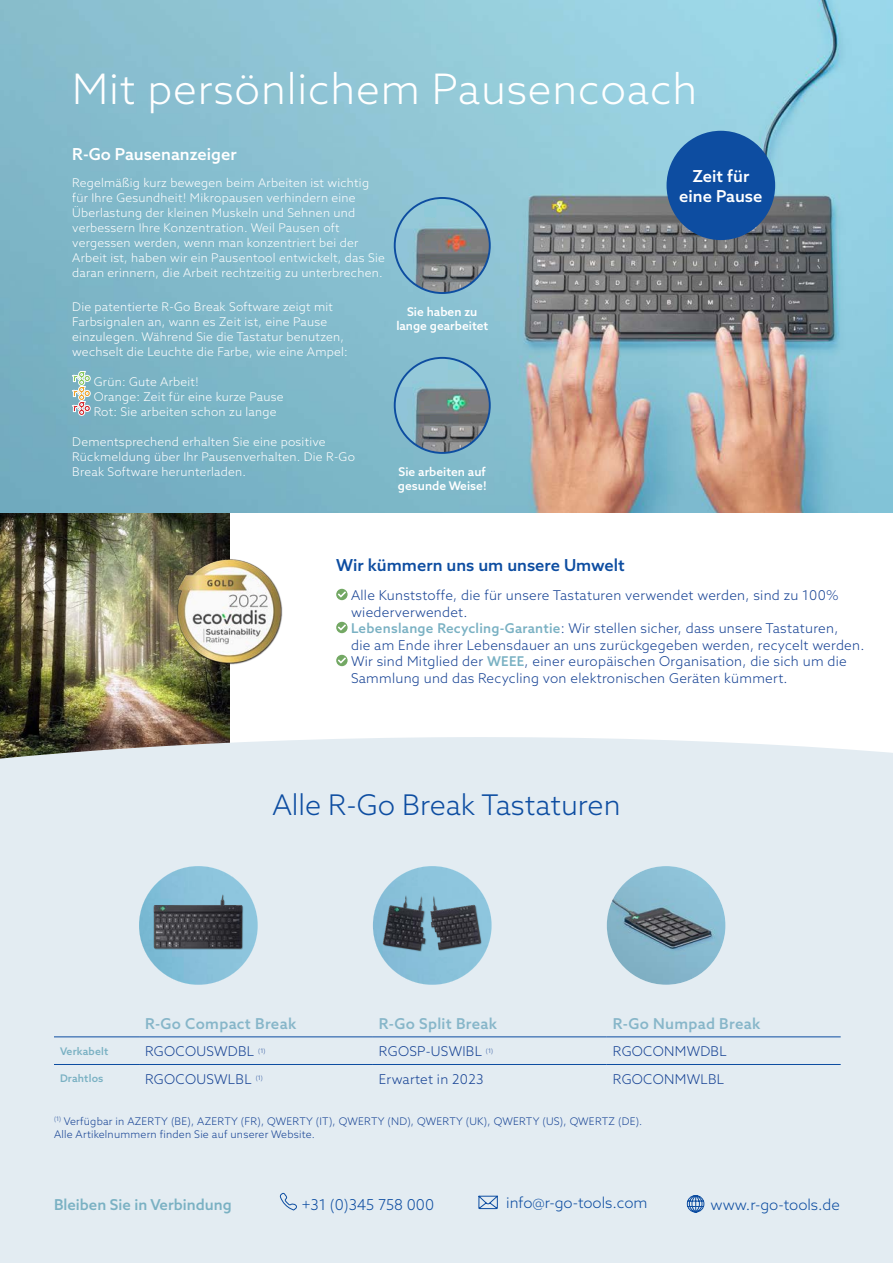
<style>
.page{position:relative;width:893px;height:1263px;background:#fff}
.page>*{position:absolute;margin:0;border:0;box-sizing:border-box;transform-origin:0 0}
.t1{font:300 42px "Azo Sans";letter-spacing:.02em;color:#fff}
.t2{font:300 28.5px "Azo Sans";color:#0d4da1}
.t3{font:500 16.5px/19.8px "Azo Sans";color:#fff;text-align:center}
.t4{font:500 16.5px "Azo Sans";color:#0d4da1}
.t5{font:300 15px "Azo Sans";color:#0d4da1}
.Alineastijl_1{font:500 15px "Azo Sans";letter-spacing:.02em;color:#87b6c9}
.t6{font:500 15px "Azo Sans";color:#7ab1c3}
.Alineastijl_1-2{font:300 13.5px "Azo Sans";letter-spacing:.02em;color:#164294}
.t7{font:300 12px/15px "Azo Sans";letter-spacing:.02em;color:#fff}
.t8{font:500 12px/14.4px "Azo Sans";color:#fff}
.Alineastijl_1-3{font:300 10.5px "Azo Sans";letter-spacing:.02em;color:#164294}
.Alineastijl_1-4{font:500 10.5px "Azo Sans";letter-spacing:.02em;color:#7ab1c3}
.s1{font-weight:500;color:#7ab1c3}
</style>
<div class="page">
<img style="left:0;top:513px;width:230px;height:222px">
<img style="left:176px;top:558px;width:107px;height:107px">
<div style="left:0;top:859px;width:893px;height:404px;background:#e3ecf2"></div>
<svg style="left:0;top:735px;width:893px;height:303px"></svg>
<img style="left:0;top:0;width:893px;height:513px">
<svg style="left:72px;top:371px;width:19px;height:45px"></svg>
<img style="left:395px;top:198px;width:95px;height:95px;border-radius:48px">
<div style="left:394px;top:197px;width:97px;height:97px;border:2px solid #0d4da1;border-radius:50%"></div>
<img style="left:395px;top:358px;width:95px;height:95px;border-radius:48px">
<div style="left:394px;top:357px;width:97px;height:97px;border:2px solid #0d4da1;border-radius:50%"></div>
<div style="left:666px;top:131px;width:109px;height:109px;background:#0d4da1;border-radius:50%"></div>
<svg style="left:336px;top:589px;width:12px;height:11px"></svg>
<svg style="left:338px;top:591px;width:8px;height:6px"></svg>
<svg style="left:336px;top:622px;width:12px;height:11px"></svg>
<svg style="left:338px;top:624px;width:8px;height:6px"></svg>
<svg style="left:336px;top:655px;width:12px;height:11px"></svg>
<svg style="left:338px;top:657px;width:8px;height:6px"></svg>
<hr style="left:54px;top:1036px;width:85px;height:1px;background:#0d4da1">
<hr style="left:139px;top:1036px;width:234px;height:1px;background:#0d4da1">
<hr style="left:373px;top:1036px;width:234px;height:1px;background:#0d4da1">
<hr style="left:54px;top:1064px;width:85px;height:1px;background:#0d4da1">
<hr style="left:139px;top:1064px;width:234px;height:1px;background:#0d4da1">
<hr style="left:373px;top:1064px;width:234px;height:1px;background:#0d4da1">
<hr style="left:607px;top:1036px;width:234px;height:1px;background:#0d4da1">
<hr style="left:607px;top:1064px;width:234px;height:1px;background:#0d4da1">
<img style="left:607px;top:866px;width:118px;height:119px;border-radius:59px">
<img style="left:139px;top:866px;width:119px;height:119px;border-radius:59px">
<img style="left:373px;top:866px;width:119px;height:119px;border-radius:59px">
<img style="left:145px;top:890px;width:106px;height:71px">
<img style="left:379px;top:895px;width:108px;height:60px">
<svg style="left:687px;top:1195px;width:17px;height:18px"></svg>
<svg style="left:478px;top:1195px;width:20px;height:14px"></svg>
<svg style="left:280px;top:1193px;width:17px;height:17px"></svg>
<p class="t1" style="left:72px;top:62px;width:626px">Mit persönlichem Pausencoach</p>
<p class="t3" style="left:72px;top:144px;width:166px">R-Go Pausenanzeiger</p>
<p class="t7" style="left:72px;top:175px;width:314px">Regelmäßig kurz bewegen beim Arbeiten ist wichtig für Ihre Gesundheit! Mikropausen verhindern eine Überlastung der kleinen Muskeln und Sehnen und verbessern Ihre Konzentration. Weil Pausen oft vergessen werden, wenn man konzentriert bei der Arbeit ist, haben wir ein Pausentool entwickelt, das Sie daran erinnern, die Arbeit rechtzeitig zu unterbrechen.</p>
<p class="t7" style="left:72px;top:299px;width:277px">Die patentierte R-Go Break Software zeigt mit Farbsignalen an, wann es Zeit ist, eine Pause einzulegen. Während Sie die Tastatur benutzen, wechselt die Leuchte die Farbe, wie eine Ampel:</p>
<p class="t7" style="left:94px;top:374px;width:107px">Grün: Gute Arbeit!</p>
<p class="t7" style="left:94px;top:389px;width:191px">Orange: Zeit für eine kurze Pause</p>
<p class="t7" style="left:94px;top:404px;width:184px">Rot: Sie arbeiten schon zu lange</p>
<p class="t7" style="left:72px;top:434px;width:284px">Dementsprechend erhalten Sie eine positive<br>Rückmeldung über Ihr Pausenverhalten. Die R-Go<br>Break Software herunterladen.</p>
<p class="t8" style="left:407px;top:304px;width:72px">Sie haben zu</p>
<p class="t8" style="left:396px;top:319px;width:93px">lange gearbeitet</p>
<p class="t8" style="left:398px;top:464px;width:90px">Sie arbeiten auf gesunde Weise!</p>
<p class="t3" style="left:679px;top:166px;width:85px">Zeit für eine Pause</p>
<p class="t4" style="left:336px;top:555px;width:290px">Wir kümmern uns um unsere Umwelt</p>
<p class="Alineastijl_1-2" style="left:351px;top:586px;width:489px">Alle Kunststoffe, die für unsere Tastaturen verwendet werden, sind zu 100%</p>
<p class="Alineastijl_1-2" style="left:351px;top:603px;width:118px">wiederverwendet.</p>
<p class="Alineastijl_1-2" style="left:351px;top:619px;width:489px"><span class="s1">Lebenslange Recycling-Garantie</span>: Wir stellen sicher, dass unsere Tastaturen,</p>
<p class="Alineastijl_1-2" style="left:351px;top:636px;width:515px">die am Ende ihrer Lebensdauer an uns zurückgegeben werden, recycelt werden.</p>
<p class="Alineastijl_1-2" style="left:351px;top:652px;width:497px">Wir sind Mitglied der <span class="s1">WEEE</span>, einer europäischen Organisation, die sich um die</p>
<p class="Alineastijl_1-2" style="left:351px;top:669px;width:438px">Sammlung und das Recycling von elektronischen Geräten kümmert.</p>
<p class="t2" style="left:272px;top:786px;width:350px">Alle R-Go Break Tastaturen</p>
<p class="Alineastijl_1" style="left:145px;top:1014px;width:153px">R-Go Compact Break</p>
<p class="Alineastijl_1" style="left:379px;top:1014px;width:120px">R-Go Split Break</p>
<p class="Alineastijl_1" style="left:613px;top:1014px;width:149px">R-Go Numpad Break</p>
<p class="Alineastijl_1-4" style="left:60px;top:1044px;width:50px">Verkabelt</p>
<p class="Alineastijl_1-2" style="left:145px;top:1042px;width:122px">RGOCOUSWDBL <sup>(1)</sup></p>
<p class="Alineastijl_1-2" style="left:379px;top:1042px;width:116px">RGOSP-USWIBL <sup>(1)</sup></p>
<p class="Alineastijl_1-2" style="left:613px;top:1042px;width:116px">RGOCONMWDBL</p>
<p class="Alineastijl_1-4" style="left:60px;top:1072px;width:45px">Drahtlos</p>
<p class="Alineastijl_1-2" style="left:145px;top:1070px;width:119px">RGOCOUSWLBL <sup>(1)</sup></p>
<p class="Alineastijl_1-2" style="left:379px;top:1070px;width:106px">Erwartet in 2023</p>
<p class="Alineastijl_1-2" style="left:613px;top:1070px;width:113px">RGOCONMWLBL</p>
<p class="Alineastijl_1-3" style="left:54px;top:1114px;width:590px"><sup>(1)</sup> Verfügbar in AZERTY (BE), AZERTY (FR), QWERTY (IT), QWERTY (ND), QWERTY (UK), QWERTY (US), QWERTZ (DE).</p>
<p class="Alineastijl_1-3" style="left:54px;top:1127px;width:263px">Alle Artikelnummern finden Sie auf unserer Website.</p>
<p class="t6" style="left:54px;top:1194px;width:179px">Bleiben Sie in Verbindung</p>
<p class="t5" style="left:302px;top:1194px;width:134px">+31 (0)345 758 000</p>
<p class="t5" style="left:506px;top:1193px;width:143px">info@r-go-tools.com</p>
<p class="t5" style="left:711px;top:1194px;width:131px">www.r-go-tools.de</p>
</div>
